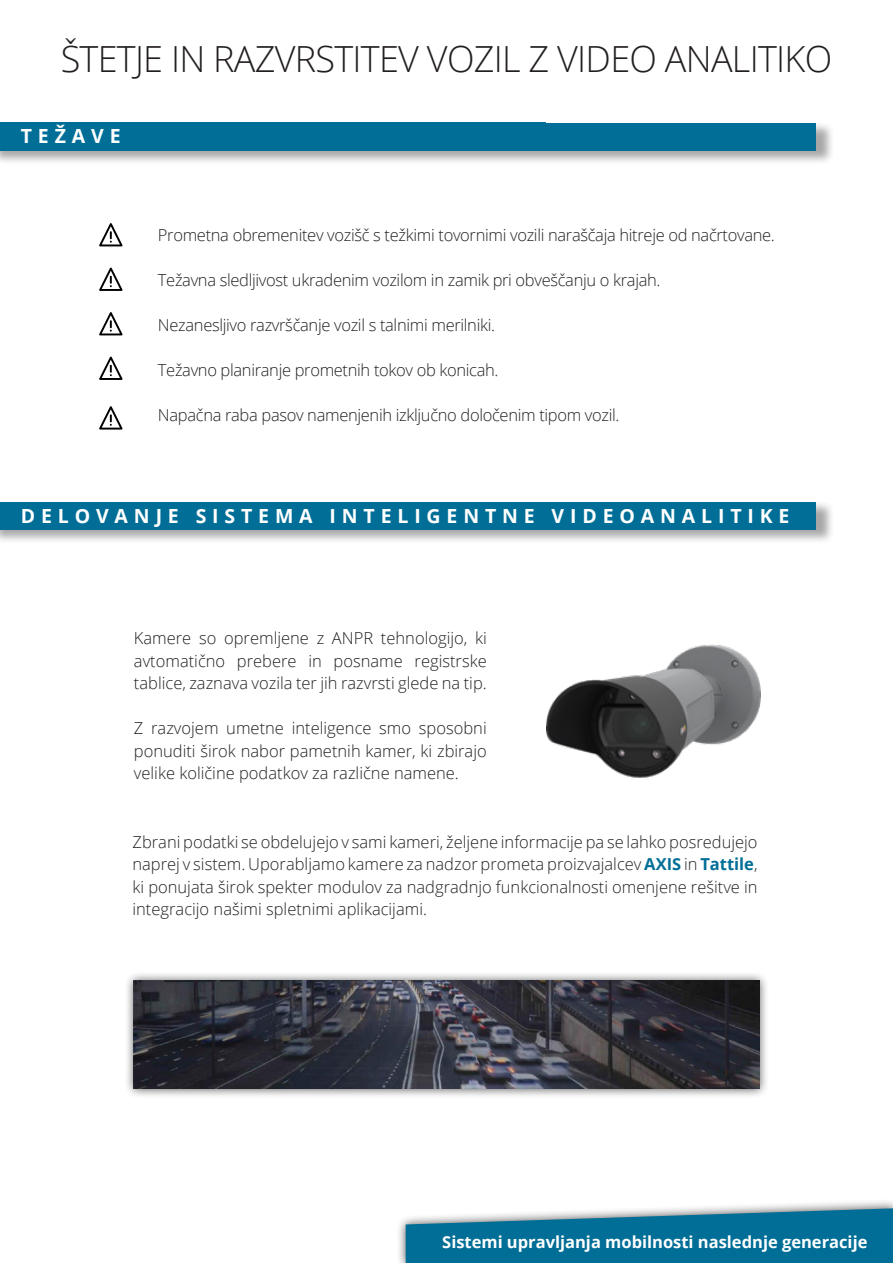
<style>
.page{position:relative;width:893px;height:1263px;background:#fff}
.page>*{position:absolute;margin:0;border:0;box-sizing:border-box;transform-origin:0 0}
.t1{font:300 36px "Open Sans";letter-spacing:-.02em;color:#231f20}
.t2{font:700 19.5px "Open Sans";letter-spacing:.3em;color:#fff}
.odstavec{font:300 16.5px/22.5px "Open Sans";letter-spacing:-.02em;color:#231f20;text-align:justify}
.t3{font:700 16.5px "Open Sans";color:#fff}
.s1{font-weight:700;color:#006e96}
</style>
<div class="page">
<div style="left:0;top:121px;width:835px;height:44px;background:#231f20;opacity:.4"></div>
<div style="left:0;top:123px;width:816px;height:28px;background:#006e96"></div>
<div style="left:0;top:500px;width:835px;height:44px;background:#231f20;opacity:.4"></div>
<div style="left:0;top:502px;width:816px;height:28px;background:#006e96"></div>
<div style="left:124px;top:971px;width:644px;height:127px;background:#231f20;opacity:.75"></div>
<img style="left:134px;top:981px;width:625px;height:108px">
<div style="left:396px;top:1199px;width:497px;height:64px;background:#231f20;opacity:.75"></div>
<svg style="left:406px;top:1208px;width:487px;height:55px;background:#217fa0"></svg>
<img style="left:546px;top:644px;width:214px;height:134px">
<svg style="left:99px;top:223px;width:24px;height:23px"></svg>
<svg style="left:99px;top:312px;width:24px;height:23px"></svg>
<svg style="left:99px;top:267px;width:24px;height:24px"></svg>
<svg style="left:99px;top:356px;width:24px;height:24px"></svg>
<svg style="left:99px;top:406px;width:24px;height:24px"></svg>
<p class="t1" style="left:61px;top:34px;width:773px">ŠTETJE IN RAZVRSTITEV VOZIL Z VIDEO ANALITIKO</p>
<p class="t2" style="left:21px;top:122px;width:101px">TEŽAVE</p>
<p class="odstavec" style="left:158px;top:224px;width:618px">Prometna obremenitev vozišč s težkimi tovornimi vozili naraščaja hitreje od načrtovane.</p>
<p class="odstavec" style="left:158px;top:269px;width:504px">Težavna sledljivost ukradenim vozilom in zamik pri obveščanju o krajah.</p>
<p class="odstavec" style="left:158px;top:314px;width:339px">Nezanesljivo razvrščanje vozil s talnimi merilniki.</p>
<p class="odstavec" style="left:158px;top:359px;width:342px">Težavno planiranje prometnih tokov ob konicah.</p>
<p class="odstavec" style="left:158px;top:404px;width:463px">Napačna raba pasov namenjenih izključno določenim tipom vozil.</p>
<p class="t2" style="left:21px;top:502px;width:770px">DELOVANJE SISTEMA INTELIGENTNE VIDEOANALITIKE</p>
<p class="odstavec" style="left:134px;top:626px;width:354px">Kamere so opremljene z ANPR tehnologijo, ki avtomatično prebere in posname registrske tablice, zaznava vozila ter jih razvrsti glede na tip.</p>
<p class="odstavec" style="left:134px;top:716px;width:354px">Z razvojem umetne inteligence smo sposobni ponuditi širok nabor pametnih kamer, ki zbirajo velike količine podatkov za različne namene.</p>
<p class="odstavec" style="left:133px;top:830px;width:627px">Zbrani podatki se obdelujejo v sami kameri, željene informacije pa se lahko posredujejo naprej v sistem. Uporabljamo kamere za nadzor prometa proizvajalcev <span class="s1">AXIS</span> in <span class="s1">Tattile</span>, ki ponujata širok spekter modulov za nadgradnjo funkcionalnosti omenjene rešitve in integracijo našimi spletnimi aplikacijami.</p>
<p class="t3" style="left:442px;top:1231px;width:427px">Sistemi upravljanja mobilnosti naslednje generacije</p>
</div>
